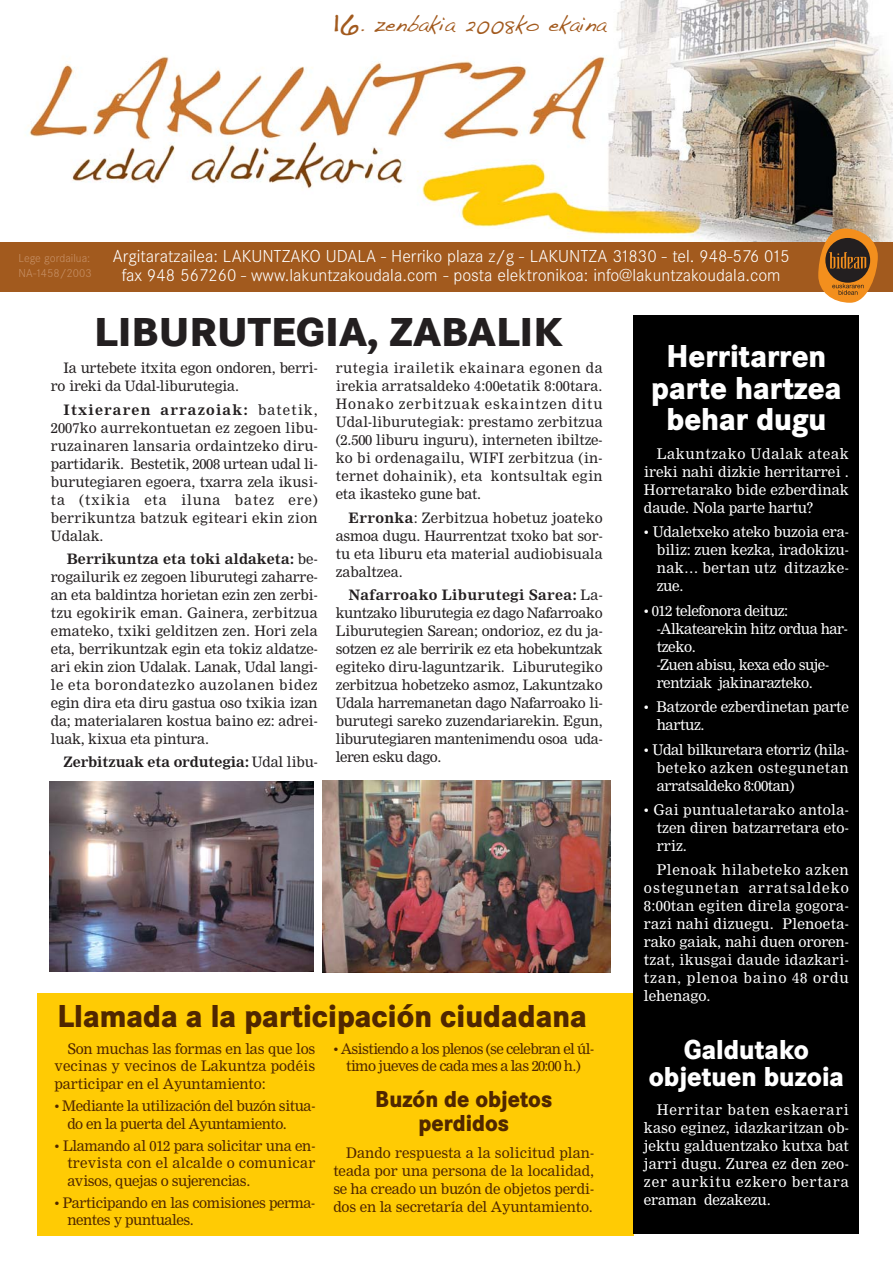
<style>
.page{position:relative;width:893px;height:1263px;background:#fff}
.page>*{position:absolute;margin:0;border:0;box-sizing:border-box;transform-origin:0 0}
.t1{font:800 42px "Corporate S";color:#231f20}
.t2{font:800 33px/31.5px "Corporate S";color:#fff;text-align:center;scale:.9 1}
.t3{font:800 33px "Corporate S";color:#502700;scale:.9 1}
.t4{font:800 28.5px/27px "Corporate S";color:#fff;text-align:center;scale:.9 1}
.t5{font:800 24px/24px "Corporate S";color:#502700;text-align:center;scale:.9 1}
.t6{font:21px "Handwriting Dakota";color:#a25a1e}
.t7{font:300 18px/19.5px "Corporate S";color:#fff;text-align:center}
.t8{font:14.4px/18px "M Nimrod";letter-spacing:-.01em;color:#fff;text-align:justify}
.t9{font:14.4px/18px "M Nimrod";letter-spacing:-.035em;color:#fff}
.t10{font:14.25px/17.5px "M Nimrod";letter-spacing:-.03em;color:#502700;text-align:justify}
.t11{font:14.1px/18px "M Nimrod";letter-spacing:-.01em;color:#231f20;text-align:justify}
.t12{font:700 14.1px "M Nimrod";letter-spacing:-.005em;color:#231f20}
.t13{font:300 12px/14.4px "Corporate S";color:#c69066}
.s1{font-size:36px}
.s2{font-weight:700}
.s3{font-weight:400}
</style>
<div class="page">
<div style="left:37px;top:993px;width:596px;height:242px;background:#ffcb04"></div>
<img style="left:25px;top:0;width:867px;height:242px">
<div style="left:0;top:242px;width:892px;height:50px;background:#a25a1e"></div>
<svg style="left:818px;top:229px;width:59px;height:74px;background:#e98e28"></svg>
<div style="left:825px;top:238px;width:45px;height:45px;background:#231f20;border-radius:50%"></div>
<svg style="left:829px;top:252px;width:37px;height:17px"></svg>
<svg style="left:832px;top:284px;width:31px;height:11px"></svg>
<div style="left:633px;top:316px;width:226px;height:918px;background:#000"></div>
<img style="left:50px;top:781px;width:263px;height:190px">
<img style="left:323px;top:780px;width:287px;height:192px">
<h3 class="t6" style="left:332px;top:18px;width:275px"><span class="s1">16</span>. zenbakia 2008ko ekaina</h3>
<p class="t13" style="left:19px;top:252px;width:75px">Lege gordailua:<br>NA-1458/2003</p>
<p class="t7" style="left:113px;top:248px;width:678px">Argitaratzailea: LAKUNTZAKO UDALA - Herriko plaza z/g - LAKUNTZA 31830 - tel. 948-576 015 fax 948 567260 - www.lakuntzakoudala.com - posta elektronikoa: info@lakuntzakoudala.com</p>
<h1 class="t1" style="left:94px;top:316px;width:470px">LIBURUTEGIA, ZABALIK</h1>
<p class="t11" style="left:51px;top:361px;width:268px;text-indent:13px">Ia urtebete itxita egon ondoren, berri&shy;ro ireki da Udal-liburutegia.</p>
<p class="t11" style="left:51px;top:402px;width:268px;text-indent:13px"><span class="s2">Itxieraren arrazoiak:</span> batetik, 2007ko aurrekontuetan ez zegoen libu&shy;ruzainaren lansaria ordaintzeko diru&shy;partidarik. Bestetik, 2008 urtean udal li&shy;burutegiaren egoera, txarra zela ikusi&shy;ta (txikia eta iluna batez ere) berrikuntza batzuk egiteari ekin zion Udalak.</p>
<p class="t11" style="left:51px;top:551px;width:268px;text-indent:16px"><span class="s2">Berrikuntza eta toki aldaketa:</span> be&shy;rogailurik ez zegoen liburutegi zaharre&shy;an eta baldintza horietan ezin zen zerbi&shy;tzu egokirik eman. Gainera, zerbitzua emateko, txiki gelditzen zen. Hori zela eta, berrikuntzak egin eta tokiz aldatze&shy;ari ekin zion Udalak. Lanak, Udal langi&shy;le eta borondatezko auzolanen bidez egin dira eta diru gastua oso txikia izan da; materialaren kostua baino ez: adrei&shy;luak, kixua eta pintura.</p>
<p class="t12" style="left:64px;top:757px;width:255px">Zerbitzuak eta ordutegia: <span class="s3">Udal libu-</span></p>
<p class="t11" style="left:336px;top:361px;width:268px">rutegia irailetik ekainara egonen da irekia arratsaldeko 4:00etatik 8:00tara.<br>Honako zerbitzuak eskaintzen ditu Udal-liburutegiak: prestamo zerbitzua (2.500 liburu inguru), interneten ibiltze&shy;ko bi ordenagailu, WIFI zerbitzua (in&shy;ternet dohainik), eta kontsultak egin eta ikasteko gune bat.</p>
<p class="t11" style="left:336px;top:510px;width:268px;text-indent:13px"><span class="s2">Erronka</span>: Zerbitzua hobetuz joateko asmoa dugu. Haurrentzat txoko bat sor&shy;tu eta liburu eta material audiobisuala zabaltzea.</p>
<p class="t11" style="left:336px;top:587px;width:268px;text-indent:13px"><span class="s2">Nafarroako Liburutegi Sarea:</span> La&shy;kuntzako liburutegia ez dago Nafarroako Liburutegien Sarean; ondorioz, ez du ja&shy;sotzen ez ale berririk ez eta hobekuntzak egiteko diru-laguntzarik. Liburutegiko zerbitzua hobetzeko asmoz, Lakuntzako Udala harremanetan dago Nafarroako li&shy;burutegi sareko zuzendariarekin. Egun, liburutegiaren mantenimendu osoa uda&shy;leren esku dago.</p>
<h2 class="t3" style="left:58px;top:1003px;width:589px">Llamada a la participación ciudadana</h2>
<p class="t10" style="left:55px;top:1041px;width:262px;text-indent:13px">Son muchas las formas en las que los vecinas y vecinos de Lakuntza podéis participar en el Ayuntamiento:</p>
<p class="t10" style="left:67px;top:1099px;width:249px;text-indent:-13px">• Mediante la utilización del buzón situa&shy;do en la puerta del Ayuntamiento.</p>
<p class="t10" style="left:67px;top:1139px;width:249px;text-indent:-13px">• Llamando al 012 para solicitar una en&shy;trevista con el alcalde o comunicar avisos, quejas o sujerencias.</p>
<p class="t10" style="left:67px;top:1195px;width:249px;text-indent:-13px">• Participando en las comisiones perma&shy;nentes y puntuales.</p>
<p class="t10" style="left:333px;top:1041px;width:262px;text-align:center">• Asistiendo a los plenos (se celebran el úl&shy;timo jueves de cada mes a las 20:00 h.)</p>
<h3 class="t5" style="left:375px;top:1089px;width:198px">Buzón de objetos perdidos</h3>
<p class="t10" style="left:333px;top:1146px;width:262px;line-height:18px;text-indent:13px">Dando respuesta a la solicitud plan&shy;teada por una persona de la localidad, se ha creado un buzón de objetos perdi&shy;dos en la secretaría del Ayuntamiento.</p>
<h2 class="t2" style="left:651px;top:344px;width:213px">Herritarren parte hartzea behar dugu</h2>
<p class="t8" style="left:644px;top:447px;width:206px;text-indent:13px">Lakuntzako Udalak ateak ireki nahi dizkie herritarrei .<br>Horretarako bide ezberdinak daude. Nola parte hartu?</p>
<p class="t8" style="left:656px;top:525px;width:194px;text-indent:-13px">• Udaletxeko ateko buzoia era&shy;biliz: zuen kezka, iradokizu&shy;nak… bertan utz ditzazke&shy;zue.</p>
<p class="t9" style="left:656px;top:603px;width:193px;text-indent:-13px">• 012 telefonora deituz: -Alkatearekin hitz ordua har&shy;tzeko.<br>-Zuen abisu, kexa edo suje&shy;rentziak jakinarazteko.</p>
<p class="t8" style="left:656px;top:700px;width:194px;text-indent:-13px">• Batzorde ezberdinetan parte hartuz.</p>
<p class="t8" style="left:656px;top:742px;width:194px;text-indent:-13px">• Udal bilkuretara etorriz (hila&shy;beteko azken ostegunetan arratsaldeko 8:00tan)</p>
<p class="t8" style="left:656px;top:802px;width:194px;text-indent:-13px">• Gai puntualetarako antola&shy;tzen diren batzarretara eto&shy;rriz.</p>
<p class="t8" style="left:644px;top:863px;width:206px;text-indent:13px">Plenoak hilabeteko azken ostegunetan arratsaldeko 8:00tan egiten direla gogora&shy;razi nahi dizuegu. Plenoeta&shy;rako gaiak, nahi duen ororen&shy;tzat, ikusgai daude idazkari&shy;tzan, plenoa baino 48 ordu lehenago.</p>
<h3 class="t4" style="left:648px;top:1039px;width:218px">Galdutako objetuen buzoia</h3>
<p class="t8" style="left:644px;top:1102px;width:206px;text-indent:13px">Herritar baten eskaerari kaso eginez, idazkaritzan ob&shy;jektu galduentzako kutxa bat jarri dugu. Zurea ez den zeo&shy;zer aurkitu ezkero bertara eraman dezakezu.</p>
</div>
